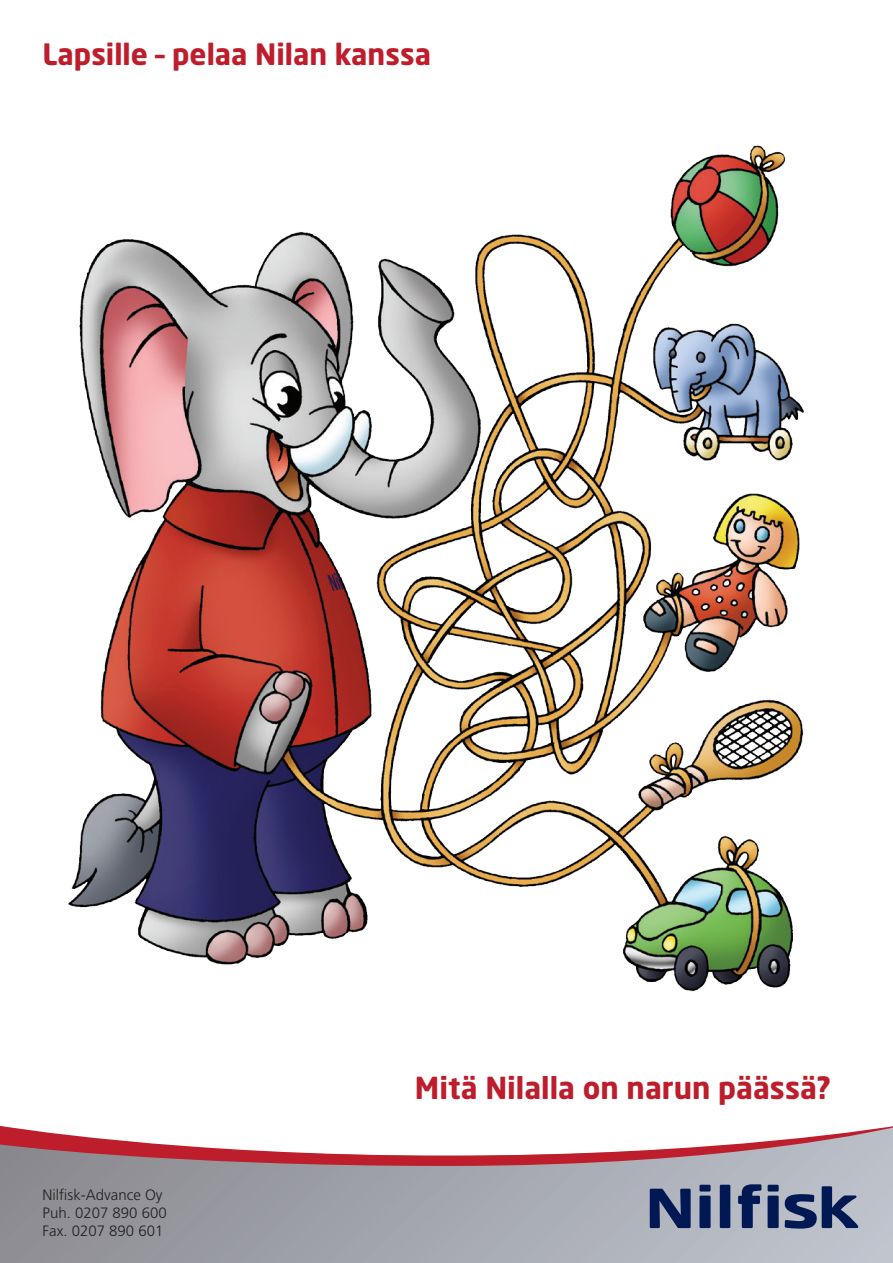
<style>
.page{position:relative;width:893px;height:1263px;background:#fff}
.page>*{position:absolute;margin:0;border:0;box-sizing:border-box;transform-origin:0 0}
.t1{font:700 30px "Neo Sans Std";color:#be1d2c}
.t2{font:700 29.1px "Neo Sans Std";color:#be1d2c}
.t3{font:300 15px/18px "Frutiger LT Std";color:#231f20}
</style>
<div class="page">
<img style="left:68px;top:145px;width:737px;height:847px">
<svg style="left:0;top:1166px;width:893px;height:97px"></svg>
<svg style="left:0;top:1126px;width:893px;height:40px"></svg>
<div style="left:720px;top:1185px;width:10px;height:43px;background:#001954"></div>
<svg style="left:650px;top:1189px;width:41px;height:39px"></svg>
<div style="left:699px;top:1195px;width:12px;height:33px;background:#001954"></div>
<div style="left:768px;top:1195px;width:11px;height:33px;background:#001954"></div>
<div style="left:699px;top:1185px;width:12px;height:6px;background:#001954"></div>
<div style="left:768px;top:1185px;width:11px;height:6px;background:#001954"></div>
<svg style="left:738px;top:1184px;width:23px;height:44px"></svg>
<svg style="left:785px;top:1186px;width:74px;height:43px"></svg>
<h2 class="t2" style="left:43px;top:35px;width:390px">Lapsille – pelaa Nilan kanssa</h2>
<p class="t3" style="left:43px;top:1186px;width:126px">Nilfisk-Advance Oy<br>Puh. 0207 890 600<br>Fax. 0207 890 601</p>
<p class="t1" style="left:415px;top:1068px;width:418px">Mitä Nilalla on narun päässä?</p>
</div>
